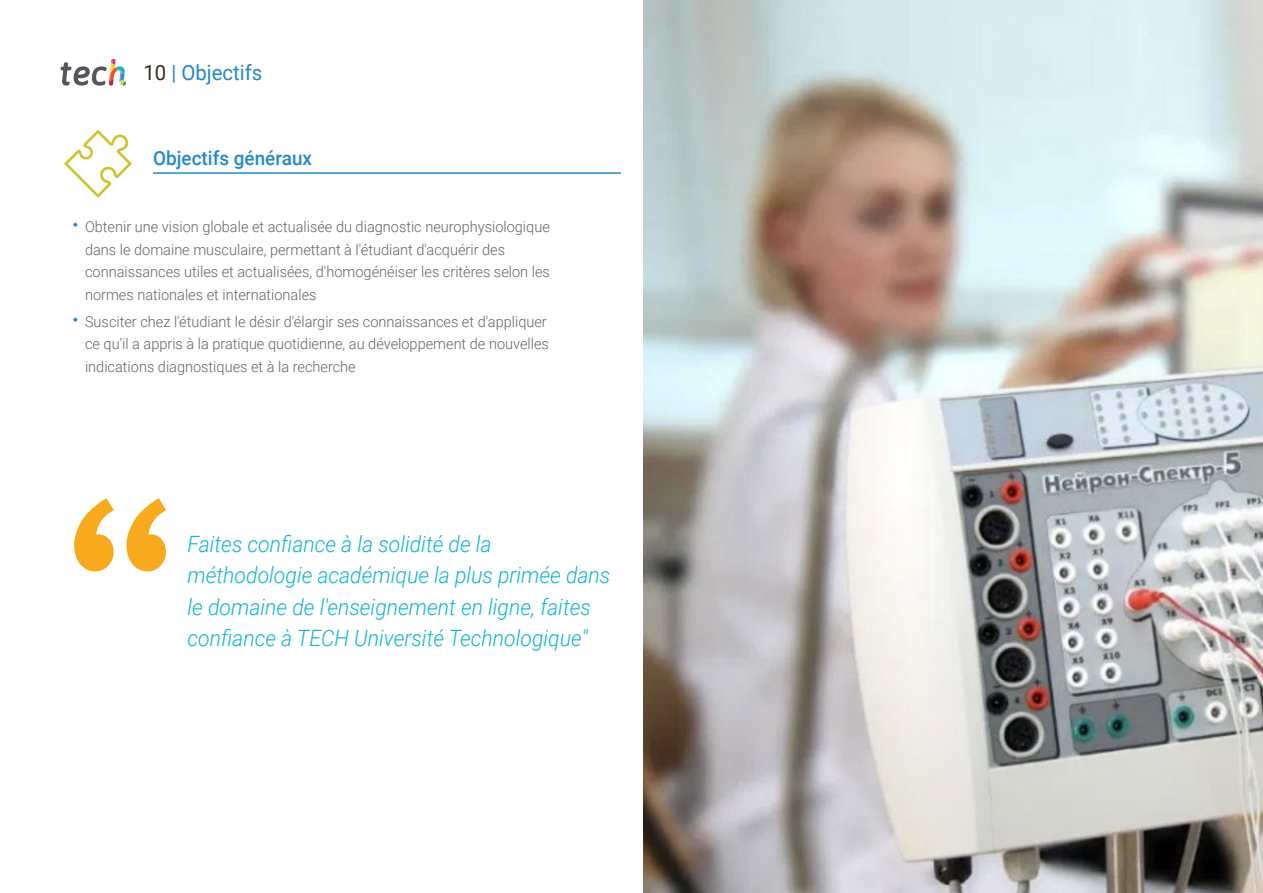
<style>
.page{position:relative;width:1263px;height:893px;background:#fff}
.page>*{position:absolute;margin:0;border:0;box-sizing:border-box;transform-origin:0 0}
.t1{font:italic 300 22.5px/31.5px "Roboto";color:#0fb6cf;scale:.94 1}
.t2{font:21px "Roboto";color:#2488c9}
.t3{font:500 19.5px "Roboto";color:#2488c9}
.t4{font:300 15px/22.5px "Roboto";color:#61646a}
.s1{color:#312e20}
</style>
<div class="page">
<hr style="left:153px;top:173px;width:468px;height:1px;background:#2488c9">
<svg style="left:64px;top:130px;width:68px;height:68px"></svg>
<svg style="left:74px;top:498px;width:92px;height:73px"></svg>
<svg style="left:61px;top:59px;width:65px;height:27px"></svg>
<img style="left:643px;top:0;width:620px;height:893px">
<h2 class="t2" style="left:144px;top:57px;width:120px"><span class="s1">10</span> | Objectifs</h2>
<h3 class="t3" style="left:153px;top:144px;width:160px">Objectifs généraux</h3>
<p class="t4" style="left:85px;top:215px;width:466px">Obtenir une vision globale et actualisée du diagnostic neurophysiologique dans le domaine musculaire, permettant à l'étudiant d'acquérir des connaissances utiles et actualisées, d'homogénéiser les critères selon les normes nationales et internationales</p>
<p class="t4" style="left:85px;top:309px;width:465px">Susciter chez l'étudiant le désir d'élargir ses connaissances et d'appliquer ce qu'il a appris à la pratique quotidienne, au développement de nouvelles indications diagnostiques et à la recherche</p>
<h1 class="t1" style="left:188px;top:527px;width:451px">Faites confiance à la solidité de la méthodologie académique la plus primée dans le domaine de l'enseignement en ligne, faites confiance à TECH Université Technologique"</h1>
</div>
